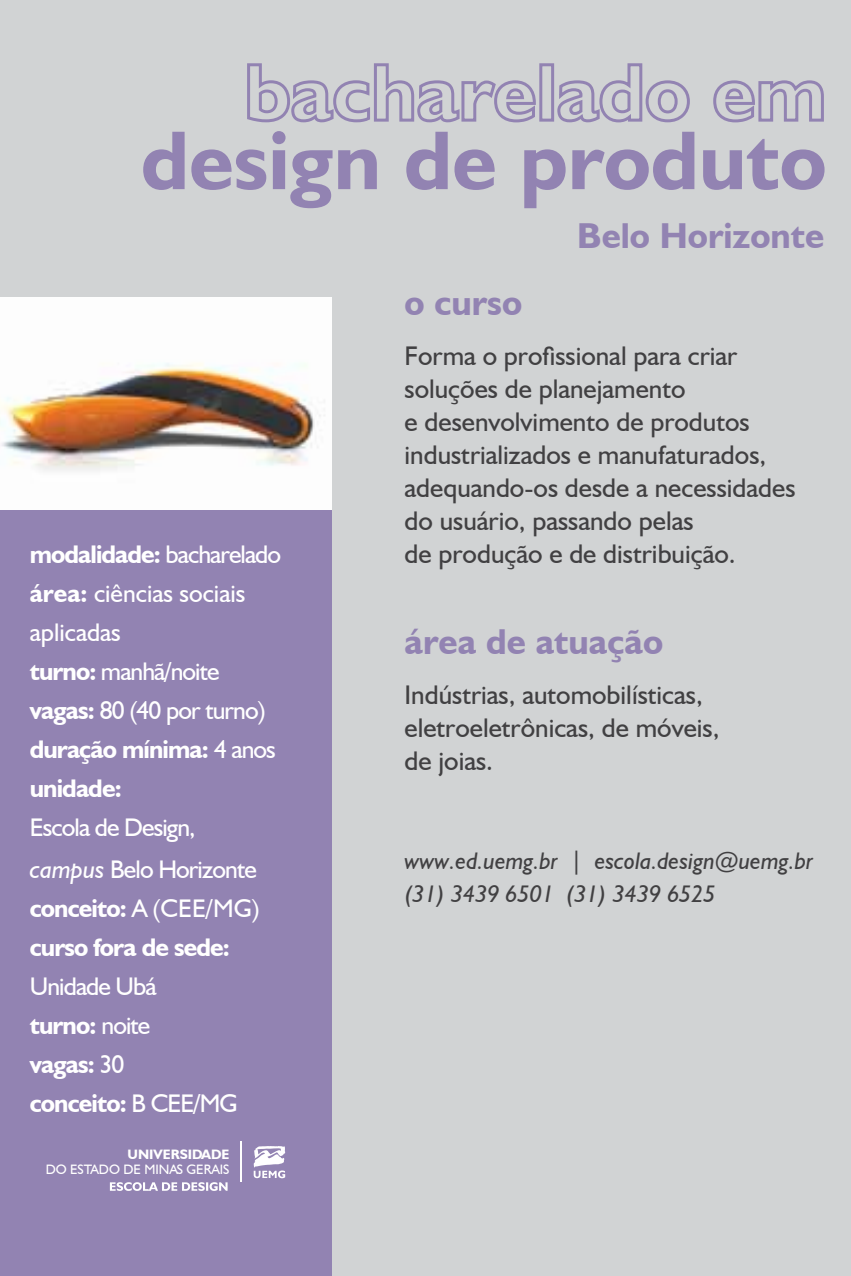
<style>
.page{position:relative;width:851px;height:1276px;background:#fff}
.page>*{position:absolute;margin:0;border:0;box-sizing:border-box;transform-origin:0 0}
.t1{font:700 84px "Humanist 521 BT";color:#9283b2}
.t2{font:700 36px "Humanist 521 BT";color:#9283b2}
.t3{font:27px/33px "Humanist 521 BT";color:#414042}
.t4{font:25.5px/39px "Humanist 521 BT";color:#fff}
.t5{font:25.5px/39px "Humanist 521 BT";letter-spacing:-.035em;color:#fff}
.t6{font:700 25.5px/39px "Humanist 521 BT";letter-spacing:-.035em;color:#fff}
.t7{font:italic 24px/33px "Humanist 521 BT";color:#414042}
.t8{font:13.5px "Humanist 521 BT";color:#fff}
.t9{font:700 13.5px "Humanist 521 BT";color:#fff}
.s1{font-weight:700}
.s2{font-style:italic}
.s3{font-weight:400}
</style>
<div class="page">
<div style="left:0;top:0;width:850px;height:1276px;background:#d1d3d4"></div>
<svg style="left:247px;top:63px;width:289px;height:60px"></svg>
<div style="left:539px;top:63px;width:15px;height:59px;border:3px solid #9283b2"></div>
<svg style="left:557px;top:63px;width:133px;height:60px"></svg>
<svg style="left:713px;top:80px;width:111px;height:43px"></svg>
<img style="left:0;top:298px;width:332px;height:212px">
<div style="left:0;top:510px;width:332px;height:766px;background:#9283b2"></div>
<svg style="left:110px;top:1182px;width:117px;height:9px"></svg>
<hr style="left:240px;top:1141px;width:2px;height:41px;background:#fff">
<svg style="left:254px;top:1146px;width:31px;height:32px"></svg>
<h1 class="t1" style="left:141px;top:108px;width:687px">design de produto</h1>
<p class="t4" style="left:30px;top:534px;width:253px"><span class="s1">modalidade:</span> bacharelado <span class="s1">área:</span> ciências sociais aplicadas<br><span class="s1">turno:</span> manhã/noite <span class="s1">vagas:</span> 80 (40 por turno) <span class="s1">duração mínima:</span> 4 anos <span class="s1">unidade:</span></p>
<p class="t5" style="left:30px;top:805px;width:228px;line-height:42px">Escola de Design, <span class="s2">campus</span> Belo Horizonte</p>
<p class="t6" style="left:30px;top:888px;width:231px">conceito: <span class="s3">A (CEE/MG) </span>curso fora de sede:</p>
<p class="t5" style="left:30px;top:966px;width:209px">Unidade Ubá<br><span class="s1">turno:</span> noite<br><span class="s1">vagas:</span> 30<br><span class="s1">conceito:</span> B CEE/MG</p>
<p class="t9" style="left:127px;top:1145px;width:103px">UNIVERSIDADE</p>
<p class="t8" style="left:46px;top:1161px;width:185px">DO ESTADO DE MINAS GERAIS</p>
<h2 class="t2" style="left:577px;top:213px;width:248px">Belo Horizonte</h2>
<h2 class="t2" style="left:404px;top:280px;width:119px">o curso</h2>
<p class="t3" style="left:404px;top:338px;width:392px">Forma o profissional para criar soluções de planejamento<br>e desenvolvimento de produtos industrializados e manufaturados, adequando-os desde a necessidades do usuário, passando pelas<br>de produção e de distribuição.</p>
<h2 class="t2" style="left:404px;top:620px;width:260px">área de atuação</h2>
<p class="t3" style="left:404px;top:678px;width:316px">Indústrias, automobilísticas, eletroeletrônicas, de móveis, de joias.</p>
<p class="t7" style="left:404px;top:844px;width:410px">www.ed.uemg.br | escola.design@uemg.br (31) 3439 6501 (31) 3439 6525</p>
</div>
